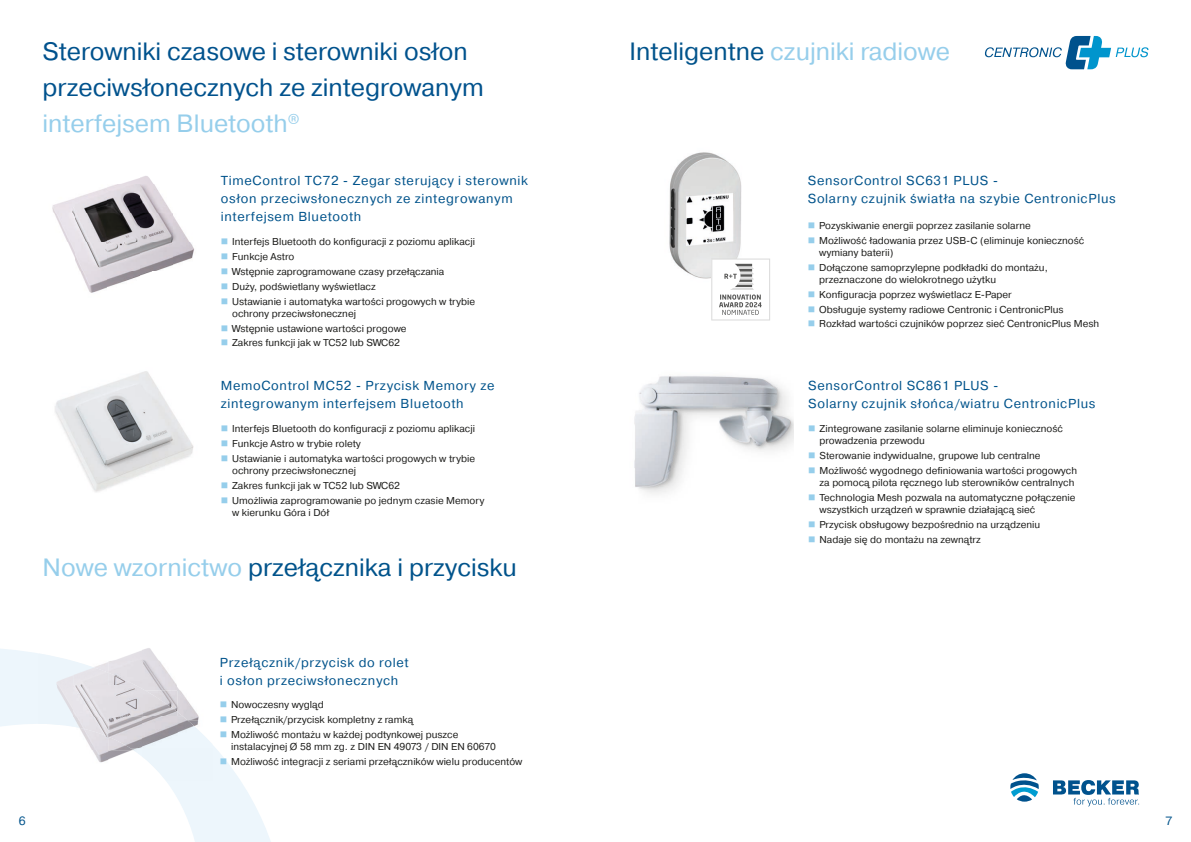
<style>
.page{position:relative;width:1191px;height:842px;background:#fff}
.page>*{position:absolute;margin:0;border:0;box-sizing:border-box;transform-origin:0 0}
.t1{font:25px/36px "Pragmatica";color:#00528d}
.t2{font:25px "Pragmatica";color:#00538b}
.t3{font:25px "Pragmatica";color:#96ceeb}
.t4{font:13px/18px "Pragmatica";letter-spacing:.05em;color:#00538b}
.t5{font:12px "Pragmatica";color:#00538b}
.t6{font:10px/12px "Pragmatica";color:#1d1d1b}
.s1{color:#96ceeb}
.s2{color:#00538b}
</style>
<div class="page">
<svg style="left:1053px;top:780px;width:86px;height:26px"></svg>
<svg style="left:1010px;top:773px;width:28px;height:29px"></svg>
<svg style="left:0;top:649px;width:271px;height:193px"></svg>
<svg style="left:985px;top:36px;width:163px;height:33px"></svg>
<img style="left:52px;top:176px;width:142px;height:117px">
<img style="left:39px;top:648px;width:173px;height:13px">
<img style="left:108px;top:661px;width:104px;height:29px">
<img style="left:178px;top:690px;width:34px;height:27px">
<img style="left:39px;top:727px;width:35px;height:53px">
<img style="left:74px;top:737px;width:34px;height:43px">
<img style="left:108px;top:748px;width:23px;height:2px">
<img style="left:108px;top:750px;width:35px;height:30px">
<img style="left:39px;top:653px;width:35px;height:74px">
<img style="left:74px;top:661px;width:34px;height:76px">
<img style="left:108px;top:673px;width:27px;height:12px">
<img style="left:108px;top:685px;width:35px;height:63px">
<img style="left:143px;top:689px;width:35px;height:91px">
<svg style="left:177px;top:712px;width:6px;height:5px"></svg>
<img style="left:177px;top:717px;width:35px;height:63px">
<svg style="left:131px;top:748px;width:12px;height:9px"></svg>
<img style="left:634px;top:376px;width:159px;height:118px">
<img style="left:669px;top:152px;width:82px;height:127px">
<svg style="left:711px;top:259px;width:59px;height:61px"></svg>
<img style="left:55px;top:371px;width:139px;height:121px">
<h1 class="t1" style="left:43px;top:34px;width:443px">Sterowniki czasowe i sterowniki osłon przeciwsłonecznych ze zintegrowanym <span class="s1">interfejsem Bluetooth</span><sup>®</sup></h1>
<h2 class="t4" style="left:221px;top:172px;width:309px">TimeControl TC72 - Zegar sterujący i sterownik osłon przeciwsłonecznych ze zintegrowanym interfejsem Bluetooth</h2>
<p class="t6" style="left:221px;top:236px;width:256px"><span class="s1">■</span> Interfejs Bluetooth do konfiguracji z poziomu aplikacji</p>
<p class="t6" style="left:221px;top:251px;width:75px"><span class="s1">■</span> Funkcje Astro</p>
<p class="t6" style="left:221px;top:266px;width:225px"><span class="s1">■</span> Wstępnie zaprogramowane czasy przełączania</p>
<p class="t6" style="left:221px;top:281px;width:156px"><span class="s1">■</span> Duży, podświetlany wyświetlacz</p>
<p class="t6" style="left:232px;top:296px;width:244px;text-indent:-11px"><span class="s1">■</span> Ustawianie i automatyka wartości progowych w trybie ochrony przeciwsłonecznej</p>
<p class="t6" style="left:221px;top:322px;width:187px"><span class="s1">■</span> Wstępnie ustawione wartości progowe</p>
<p class="t6" style="left:221px;top:337px;width:181px"><span class="s1">■</span> Zakres funkcji jak w TC52 lub SWC62</p>
<h2 class="t4" style="left:221px;top:377px;width:275px">MemoControl MC52 - Przycisk Memory ze zintegrowanym interfejsem Bluetooth</h2>
<p class="t6" style="left:221px;top:423px;width:256px"><span class="s1">■</span> Interfejs Bluetooth do konfiguracji z poziomu aplikacji</p>
<p class="t6" style="left:221px;top:438px;width:142px"><span class="s1">■</span> Funkcje Astro w trybie rolety</p>
<p class="t6" style="left:232px;top:453px;width:244px;text-indent:-11px"><span class="s1">■</span> Ustawianie i automatyka wartości progowych w trybie ochrony przeciwsłonecznej</p>
<p class="t6" style="left:221px;top:480px;width:181px"><span class="s1">■</span> Zakres funkcji jak w TC52 lub SWC62</p>
<p class="t6" style="left:232px;top:495px;width:254px;text-indent:-11px"><span class="s1">■</span> Umożliwia zaprogramowanie po jednym czasie Memory w kierunku Góra i Dół</p>
<h1 class="t2" style="left:43px;top:552px;width:476px"><span class="s1">Nowe wzornictwo</span> przełącznika i przycisku</h1>
<h2 class="t4" style="left:220px;top:654px;width:190px">Przełącznik/przycisk do rolet i osłon przeciwsłonecznych</h2>
<p class="t6" style="left:220px;top:699px;width:105px"><span class="s1">■</span> Nowoczesny wygląd</p>
<p class="t6" style="left:220px;top:714px;width:195px"><span class="s1">■</span> Przełącznik/przycisk kompletny z ramką</p>
<p class="t6" style="left:231px;top:729px;width:266px;text-indent:-11px"><span class="s1">■</span> Możliwość montażu w każdej podtynkowej puszce instalacyjnej Ø 58 mm zg. z DIN EN 49073 / DIN EN 60670</p>
<p class="t6" style="left:220px;top:756px;width:304px"><span class="s1">■</span> Możliwość integracji z seriami przełączników wielu producentów</p>
<h1 class="t3" style="left:629px;top:36px;width:322px"><span class="s2">Inteligentne</span> czujniki radiowe</h1>
<h2 class="t4" style="left:808px;top:172px;width:309px">SensorControl SC631 PLUS -<br>Solarny czujnik światła na szybie CentronicPlus</h2>
<p class="t6" style="left:808px;top:220px;width:224px"><span class="s1">■</span> Pozyskiwanie energii poprzez zasilanie solarne</p>
<p class="t6" style="left:819px;top:235px;width:267px;text-indent:-11px"><span class="s1">■</span> Możliwość ładowania przez USB-C (eliminuje konieczność wymiany baterii)</p>
<p class="t6" style="left:819px;top:262px;width:230px;text-indent:-11px"><span class="s1">■</span> Dołączone samoprzylepne podkładki do montażu, przeznaczone do wielokrotnego użytku</p>
<p class="t6" style="left:808px;top:288px;width:206px"><span class="s1">■</span> Konfiguracja poprzez wyświetlacz E-Paper</p>
<p class="t6" style="left:808px;top:303px;width:257px"><span class="s1">■</span> Obsługuje systemy radiowe Centronic i CentronicPlus</p>
<p class="t6" style="left:808px;top:318px;width:293px"><span class="s1">■</span> Rozkład wartości czujników poprzez sieć CentronicPlus Mesh</p>
<h2 class="t4" style="left:808px;top:377px;width:289px">SensorControl SC861 PLUS -<br>Solarny czujnik słońca/wiatru CentronicPlus</h2>
<p class="t6" style="left:819px;top:423px;width:245px;text-indent:-11px"><span class="s1">■</span> Zintegrowane zasilanie solarne eliminuje konieczność prowadzenia przewodu</p>
<p class="t6" style="left:808px;top:450px;width:234px"><span class="s1">■</span> Sterowanie indywidualne, grupowe lub centralne</p>
<p class="t6" style="left:808px;top:465px;width:270px;text-align:right"><span class="s1">■</span> Możliwość wygodnego definiowania wartości progowych za pomocą pilota ręcznego lub sterowników centralnych</p>
<p class="t6" style="left:819px;top:492px;width:257px;text-indent:-11px"><span class="s1">■</span> Technologia Mesh pozwala na automatyczne połączenie wszystkich urządzeń w sprawnie działającą sieć</p>
<p class="t6" style="left:808px;top:519px;width:233px"><span class="s1">■</span> Przycisk obsługowy bezpośrednio na urządzeniu</p>
<p class="t6" style="left:808px;top:533px;width:174px"><span class="s1">■</span> Nadaje się do montażu na zewnątrz</p>
<p class="t5" style="left:19px;top:813px;width:8px">6</p>
<p class="t5" style="left:1165px;top:813px;width:8px">7</p>
</div>
